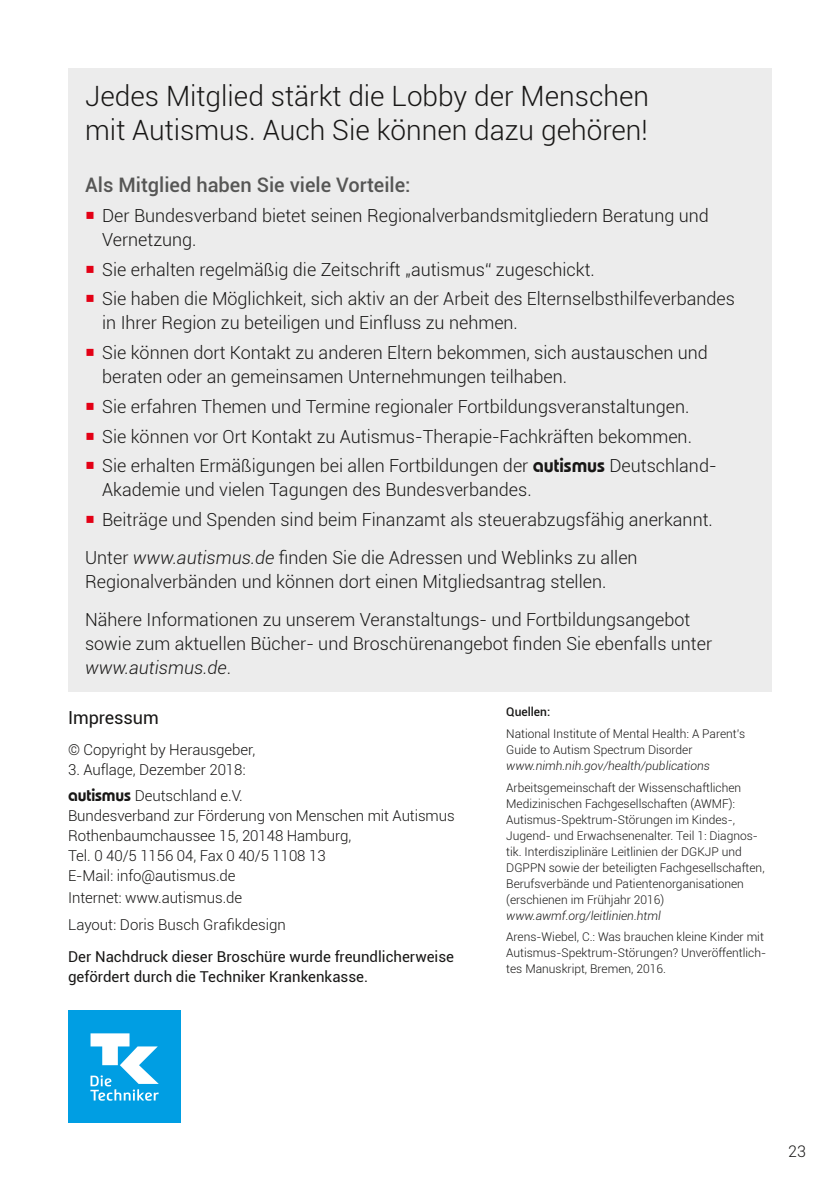
<style>
.page{position:relative;width:840px;height:1191px;background:#fff}
.page>*{position:absolute;margin:0;border:0;box-sizing:border-box;transform-origin:0 0}
.t1{font:300 28px/34px "Roboto";color:#181716}
.t2{font:500 20px "Roboto";color:#565655}
.t3{font:300 18px/24px "Roboto";color:#181716}
.t4{font:18px "Roboto";letter-spacing:-.005em;color:#181716}
.t5{font:300 16px "Roboto";color:#181716}
.t6{font:300 15px/20px "Roboto";letter-spacing:-.005em;color:#181716}
.t7{font:15px/20px "Roboto";color:#181716}
.t8{font:300 12px/16px "Roboto";color:#181716}
.t9{font:italic 300 12px "Roboto";color:#181716}
.t10{font:500 12px "Roboto";color:#181716}
.s1{color:#e30015}
.s2{font-family:"Bauhaus LT";font-weight:600;font-size:20px}
.s3{font-style:italic}
.s4{font-family:"Bauhaus LT";font-weight:600;font-size:17.6px}
</style>
<div class="page">
<div style="left:68px;top:68px;width:703px;height:624px;background:#ececec"></div>
<div style="left:68px;top:1010px;width:112px;height:113px;background:#009ee3"></div>
<svg style="left:90px;top:1033px;width:69px;height:67px"></svg>
<h1 class="t1" style="left:85px;top:78px;width:565px">Jedes Mitglied stärkt die Lobby der Menschen mit Autismus. Auch Sie können dazu gehören!</h1>
<p class="t2" style="left:85px;top:171px;width:327px">Als Mitglied haben Sie viele Vorteile:</p>
<p class="t3" style="left:102px;top:203px;width:608px;text-indent:-17px"><span class="s1">○</span> Der Bundesverband bietet seinen Regionalverbandsmitgliedern Beratung und<br>Vernetzung.</p>
<p class="t3" style="left:85px;top:257px;width:508px"><span class="s1">○</span> Sie erhalten regelmäßig die Zeitschrift „autismus“ zugeschickt.</p>
<p class="t3" style="left:102px;top:286px;width:634px;text-indent:-17px"><span class="s1">○</span> Sie haben die Möglichkeit, sich aktiv an der Arbeit des Elternselbsthilfeverbandes in Ihrer Region zu beteiligen und Einfluss zu nehmen.</p>
<p class="t3" style="left:102px;top:340px;width:607px;text-indent:-17px"><span class="s1">○</span> Sie können dort Kontakt zu anderen Eltern bekommen, sich austauschen und beraten oder an gemeinsamen Unternehmungen teilhaben.</p>
<p class="t3" style="left:85px;top:394px;width:602px"><span class="s1">○</span> Sie erfahren Themen und Termine regionaler Fortbildungsveranstaltungen.</p>
<p class="t3" style="left:85px;top:423px;width:605px"><span class="s1">○</span> Sie können vor Ort Kontakt zu Autismus-Therapie-Fachkräften bekommen.</p>
<p class="t3" style="left:102px;top:453px;width:615px;text-indent:-17px"><span class="s1">○</span> Sie erhalten Ermäßigungen bei allen Fortbildungen der <span class="s2">autismus</span> Deutschland-<br>Akademie und vielen Tagungen des Bundesverbandes.</p>
<p class="t3" style="left:85px;top:500px;width:625px;line-height:38.2px"><span class="s1">○</span> Beiträge und Spenden sind beim Finanzamt als steuerabzugsfähig anerkannt.<br>Unter <span class="s3">www.autismus.de</span> finden Sie die Adressen und Weblinks zu allen</p>
<p class="t3" style="left:85px;top:562px;width:606px;line-height:38.2px">Regionalverbänden und können dort einen Mitgliedsantrag stellen.<br>Nähere Informationen zu unserem Veranstaltungs- und Fortbildungsangebot</p>
<p class="t3" style="left:85px;top:631px;width:628px">sowie zum aktuellen Bücher- und Broschürenangebot finden Sie ebenfalls unter <span class="s3">www.autismus.de</span>.</p>
<p class="t4" style="left:68px;top:704px;width:92px">Impressum</p>
<p class="t6" style="left:68px;top:739px;width:188px">© Copyright by Herausgeber,</p>
<p class="t6" style="left:68px;top:756px;width:179px;line-height:25.6px">3. Auflage, Dezember 2018: <span class="s4">autismus</span> Deutschland e.V.</p>
<p class="t6" style="left:68px;top:805px;width:388px">Bundesverband zur Förderung von Menschen mit Autismus Rothenbaumchaussee 15, 20148 Hamburg,<br>Tel. 0 40/5 1156 04, Fax 0 40/5 1108 13<br>E-Mail: info@autismus.de</p>
<p class="t6" style="left:68px;top:883px;width:219px;line-height:27.6px">Internet: www.autismus.de<br>Layout: Doris Busch Grafikdesign</p>
<p class="t7" style="left:68px;top:946px;width:387px">Der Nachdruck dieser Broschüre wurde freundlicherweise gefördert durch die Techniker Krankenkasse.</p>
<p class="t10" style="left:506px;top:703px;width:45px">Quellen:</p>
<p class="t8" style="left:506px;top:725px;width:240px">National Institute of Mental Health: A Parent’s<br>Guide to Autism Spectrum Disorder</p>
<p class="t9" style="left:506px;top:757px;width:205px">www.nimh.nih.gov/health/publications</p>
<p class="t8" style="left:506px;top:779px;width:260px">Arbeitsgemeinschaft der Wissenschaftlichen Medizinischen Fachgesellschaften (AWMF):<br>Autismus-Spektrum-Störungen im Kindes-, Jugend- und Erwachsenenalter. Teil 1: Diagnos&shy;tik. Interdisziplinäre Leitlinien der DGKJP und DGPPN sowie der beteiligten Fachgesellschaften, Berufsverbände und Patientenorganisationen (erschienen im Frühjahr 2016)</p>
<p class="t9" style="left:506px;top:907px;width:156px">www.awmf.org/leitlinien.html</p>
<p class="t8" style="left:506px;top:928px;width:261px">Arens-Wiebel, C. : Was brauchen kleine Kinder mit<br>Autismus-Spektrum-Störungen? Unveröffentlich&shy;tes Manuskript, Bremen, 2016.</p>
<p class="t5" style="left:787px;top:1140px;width:19px">23</p>
</div>
